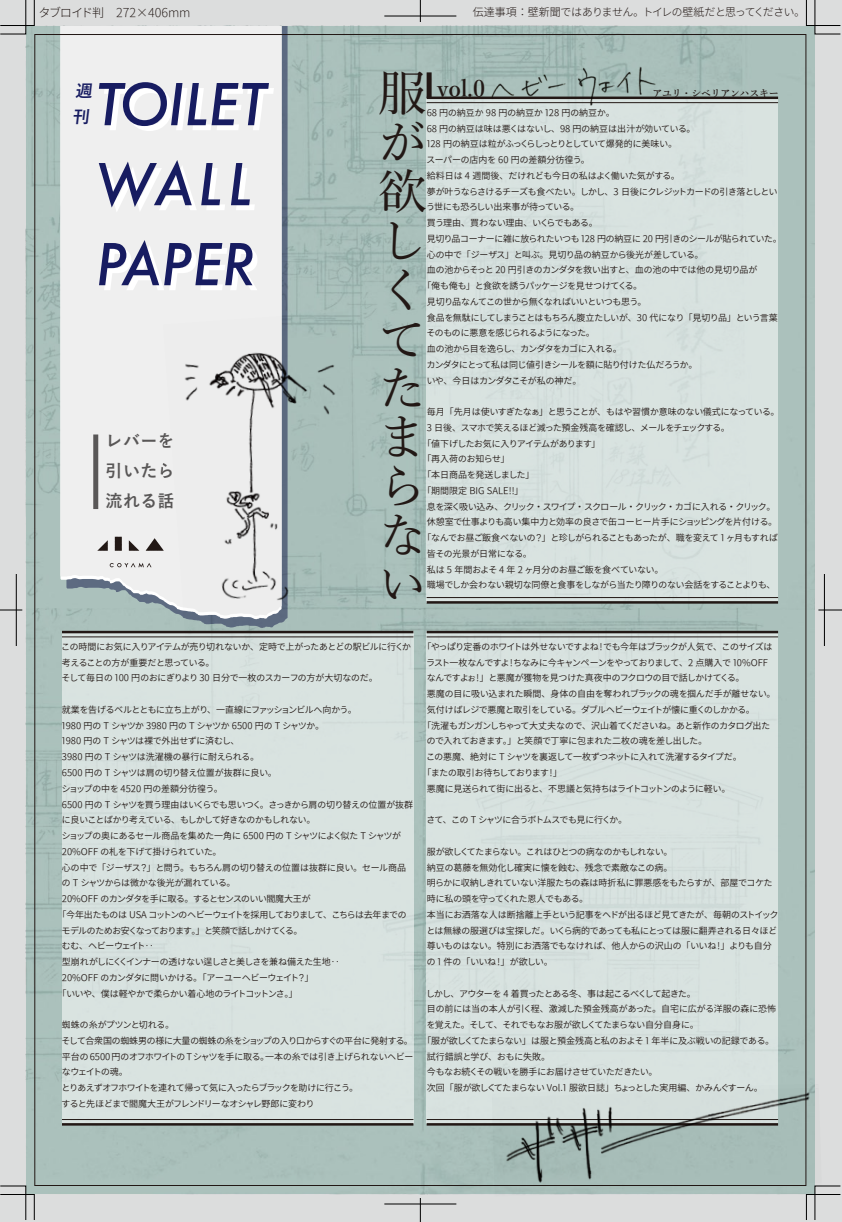
<style>
.page{position:relative;width:842px;height:1222px;background:#dcdddd}
.page>*{position:absolute;margin:0;border:0;box-sizing:border-box;transform-origin:0 0}
.t1{font:italic 500 56px/80px "Futura";color:#171c61}
.t2{font:500 48.6px/49.1px "Yu Min";color:#221815}
.t3{font:600 23px "Yu Min";color:#221815}
.t4{font:700 17px/29.8px "Yu Go";letter-spacing:.025em;color:#595757;text-align:justify}
.t5{font:700 17px/26px "Yu Go";color:#171c61}
.t6{font:12px "Gen Ei Gothic P L";color:#221815}
.t7{font:11px "Gen Ei Gothic P L";color:#221815}
.t8{font:600 10px "Yu Min";letter-spacing:-.03em;color:#221815}
.t9{font:9px/15.8px "Gen Ei Gothic P SL";color:#221815}
</style>
<div class="page">
<img style="left:26px;top:26px;width:789px;height:1168px">
<div style="left:427px;top:98px;width:351px;height:504px;background:#d8e2e0"></div>
<div style="left:427px;top:631px;width:351px;height:493px;background:#d8e2e0"></div>
<div style="left:62px;top:631px;width:351px;height:493px;background:#d9e3e0"></div>
<div style="left:60px;top:26px;width:222px;height:590px;background:#efefef"></div>
<hr style="left:62px;top:631px;width:351px;height:2px;background:#221815">
<hr style="left:62px;top:636px;width:351px;height:1px;background:#221815">
<hr style="left:427px;top:97px;width:351px;height:2px;background:#221815">
<hr style="left:427px;top:102px;width:351px;height:1px;background:#221815">
<hr style="left:427px;top:631px;width:351px;height:2px;background:#221815">
<hr style="left:427px;top:636px;width:351px;height:1px;background:#221815">
<hr style="left:62px;top:1123px;width:351px;height:3px;background:#221815">
<hr style="left:62px;top:1119px;width:351px;height:1px;background:#221815">
<hr style="left:427px;top:1123px;width:351px;height:3px;background:#221815">
<hr style="left:427px;top:1119px;width:351px;height:1px;background:#221815">
<hr style="left:427px;top:601px;width:351px;height:3px;background:#221815">
<hr style="left:427px;top:597px;width:351px;height:1px;background:#221815">
<img style="left:473px;top:56px;width:199px;height:52px">
<svg style="left:97px;top:540px;width:11px;height:11px"></svg>
<svg style="left:129px;top:540px;width:10px;height:11px"></svg>
<svg style="left:115px;top:537px;width:7px;height:14px"></svg>
<svg style="left:146px;top:538px;width:17px;height:13px"></svg>
<svg style="left:110px;top:563px;width:41px;height:4px"></svg>
<div style="left:427px;top:72px;width:5px;height:26px;background:#221815"></div>
<div style="left:93px;top:434px;width:5px;height:75px;background:#595757"></div>
<svg style="left:0;top:1186px;width:35px;height:34px"></svg>
<svg style="left:0;top:0;width:35px;height:34px"></svg>
<svg style="left:806px;top:0;width:35px;height:34px"></svg>
<svg style="left:806px;top:1186px;width:35px;height:34px"></svg>
<svg style="left:0;top:610px;width:22px;height:1px"></svg>
<hr style="left:16px;top:574px;width:1px;height:72px;background:#000">
<svg style="left:818px;top:610px;width:24px;height:1px"></svg>
<hr style="left:824px;top:574px;width:1px;height:72px;background:#000">
<hr style="left:384px;top:16px;width:72px;height:1px;background:#000">
<svg style="left:420px;top:0;width:1px;height:22px"></svg>
<hr style="left:384px;top:1204px;width:72px;height:1px;background:#000">
<svg style="left:420px;top:1198px;width:1px;height:24px"></svg>
<img style="left:163px;top:311px;width:208px;height:338px">
<img style="left:492px;top:1192px;width:329px;height:4px">
<img style="left:492px;top:1084px;width:330px;height:108px">
<h3 class="t6" style="left:39px;top:3px;width:153px">タブロイド判　272×406mm</h3>
<p class="t7" style="left:473px;top:4px;width:328px">伝達事項：壁新聞ではありません。トイレの壁紙だと思ってください。</p>
<h1 class="t1" style="left:96px;top:64px;width:172px">TOILET<br>WALL<br>PAPER</h1>
<h3 class="t5" style="left:72px;top:78px;width:25px">週刊</h3>
<h3 class="t4" style="left:106px;top:426px;width:71px">レバーを引いたら流れる話</h3>
<h2 class="t2" style="left:378px;top:64px;width:49px">服が欲しくてたまらない</h2>
<h3 class="t3" style="left:437px;top:75px;width:50px">vol.0</h3>
<p class="t8" style="left:652px;top:87px;width:128px">アユリ・シベリアンハスキー</p>
<p class="t9" style="left:427px;top:105px;width:353px">68 円の納豆か 98 円の納豆か 128 円の納豆か。<br>68 円の納豆は味は悪くはないし、 98 円の納豆は出汁が効いている。<br>128 円の納豆は粒がふっくらしっとりとしていて爆発的に美味い。<br>スーパーの店内を 60 円の差額分彷徨う。<br>給料日は 4 週間後、だけれども今日の私はよく働いた気がする。<br>夢が叶うならさけるチーズも食べたい。しかし、 3 日後にクレジットカードの引き落としという世にも恐ろしい出来事が待っている。<br>買う理由、買わない理由、いくらでもある。<br>見切り品コーナーに雑に放られたいつも 128 円の納豆に 20 円引きのシールが貼られていた。心の中で「ジーザス」と叫ぶ。見切り品の納豆から後光が差している。<br>血の池からそっと 20 円引きのカンダタを救い出すと、血の池の中では他の見切り品が<br>「俺も俺も」と食欲を誘うパッケージを見せつけてくる。<br>見切り品なんてこの世から無くなればいいといつも思う。<br>食品を無駄にしてしまうことはもちろん腹立たしいが、 30 代になり「見切り品」という言葉そのものに悪意を感じられるようになった。<br>血の池から目を逸らし、カンダタをカゴに入れる。<br>カンダタにとって私は同じ値引きシールを額に貼り付けた仏だろうか。<br>いや、今日はカンダタこそが私の神だ。</p>
<p class="t9" style="left:427px;top:404px;width:353px">毎月「先月は使いすぎたなぁ」と思うことが、もはや習慣か意味のない儀式になっている。3 日後、スマホで笑えるほど減った預金残高を確認し、メールをチェックする。<br>「値下げしたお気に入りアイテムがあります」<br>「再入荷のお知らせ」<br>「本日商品を発送しました」<br>「期間限定 BIG SALE!!」<br>息を深く吸い込み、クリック・スワイプ・スクロール・クリック・カゴに入れる・クリック。休憩室で仕事よりも高い集中力と効率の良さで缶コーヒー片手にショッピングを片付ける。「なんでお昼ご飯食べないの？」と珍しがられることもあったが、職を変えて 1 ヶ月もすれば皆その光景が日常になる。<br>私は 5 年間およそ 4 年 2 ヶ月分のお昼ご飯を食べていない。<br>職場でしか会わない親切な同僚と食事をしながら当たり障りのない会話をすることよりも、</p>
<p class="t9" style="left:62px;top:639px;width:350px">この時間にお気に入りアイテムが売り切れないか、定時で上がったあとどの駅ビルに行くか考えることの方が重要だと思っている。<br>そして毎日の 100 円のおにぎりより 30 日分で一枚のスカーフの方が大切なのだ。</p>
<p class="t9" style="left:62px;top:702px;width:353px">就業を告げるベルとともに立ち上がり、一直線にファッションビルへ向かう。<br>1980 円の T シャツか 3980 円の T シャツか 6500 円の T シャツか。<br>1980 円の T シャツは裸で外出せずに済むし、<br>3980 円の T シャツは洗濯機の暴行に耐えられる。<br>6500 円の T シャツは肩の切り替え位置が抜群に良い。<br>ショップの中を 4520 円の差額分彷徨う。<br>6500 円の T シャツを買う理由はいくらでも思いつく。さっきから肩の切り替えの位置が抜群に良いことばかり考えている、もしかして好きなのかもしれない。<br>ショップの奥にあるセール商品を集めた一角に 6500 円の T シャツによく似た T シャツが20%OFF の札を下げて掛けられていた。<br>心の中で「ジーザス？」と問う。もちろん肩の切り替えの位置は抜群に良い。セール商品の T シャツからは微かな後光が漏れている。<br>20%OFF のカンダタを手に取る。するとセンスのいい閻魔大王が<br>「今年出たものは USA コットンのヘビーウェイトを採用しておりまして、こちらは去年までのモデルのためお安くなっております。」と笑顔で話しかけてくる。<br>むむ、ヘビーウェイト‥<br>型崩れがしにくくインナーの透けない逞しさと美しさを兼ね備えた生地‥<br>20%OFF のカンダタに問いかける。「アーユーヘビーウェイト？」<br>「いいや、僕は軽やかで柔らかい着心地のライトコットンさ。」</p>
<p class="t9" style="left:62px;top:1017px;width:353px">蜘蛛の糸がプツンと切れる。<br>そして合衆国の蜘蛛男の様に大量の蜘蛛の糸をショップの入り口からすぐの平台に発射する。平台の6500 円のオフホワイトの Tシャツを手に取る。一本の糸では引き上げられないヘビーなウェイトの魂。<br>とりあえずオフホワイトを連れて帰って気に入ったらブラックを助けに行こう。<br>すると先ほどまで閻魔大王がフレンドリーなオシャレ野郎に変わり</p>
<p class="t9" style="left:427px;top:639px;width:347px">「やっぱり定番のホワイトは外せないですよね！でも今年はブラックが人気で、このサイズはラスト一枚なんですよ！ちなみに今キャンペーンをやっておりまして、 2 点購入で 10%OFFなんですよぉ！」と悪魔が獲物を見つけた真夜中のフクロウの目で話しかけてくる。<br>悪魔の目に吸い込まれた瞬間、身体の自由を奪われブラックの魂を掴んだ手が離せない。気付けばレジで悪魔と取引をしている。ダブルヘビーウェイトが懐に重くのしかかる。<br>「洗濯もガンガンしちゃって大丈夫なので、沢山着てくださいね。あと新作のカタログ出たので入れておきます。」と笑顔で丁寧に包まれた二枚の魂を差し出した。<br>この悪魔、絶対に T シャツを裏返して一枚ずつネットに入れて洗濯するタイプだ。<br>「またの取引お待ちしております！」<br>悪魔に見送られて街に出ると、不思議と気持ちはライトコットンのように軽い。</p>
<p class="t9" style="left:427px;top:812px;width:198px">さて、この T シャツに合うボトムスでも見に行くか。</p>
<p class="t9" style="left:427px;top:843px;width:353px">服が欲しくてたまらない。これはひとつの病なのかもしれない。<br>納豆の葛藤を無効化し確実に懐を蝕む、残念で素敵なこの病。<br>明らかに収納しきれていない洋服たちの森は時折私に罪悪感をもたらすが、部屋でコケた時に私の頭を守ってくれた恩人でもある。<br>本当にお洒落な人は断捨離上手という記事をヘドが出るほど見てきたが、毎朝のストイックとは無縁の服選びは宝探しだ。いくら病的であっても私にとっては服に翻弄される日々ほど尊いものはない。特別にお洒落でもなければ、他人からの沢山の「いいね！」よりも自分の 1 件の「いいね！」が欲しい。</p>
<p class="t9" style="left:427px;top:985px;width:351px">しかし、アウターを 4 着買ったとある冬、事は起こるべくして起きた。<br>目の前には当の本人が引く程、激減した預金残高があった。自宅に広がる洋服の森に恐怖を覚えた。そして、それでもなお服が欲しくてたまらない自分自身に。<br>「服が欲しくてたまらない」は服と預金残高と私のおよそ 1 年半に及ぶ戦いの記録である。試行錯誤と学び、おもに失敗。<br>今もなお続くその戦いを勝手にお届けさせていただきたい。<br>次回「服が欲しくてたまらない Vol.1 服欲日誌」ちょっとした実用編、かみんぐすーん。</p>
</div>
